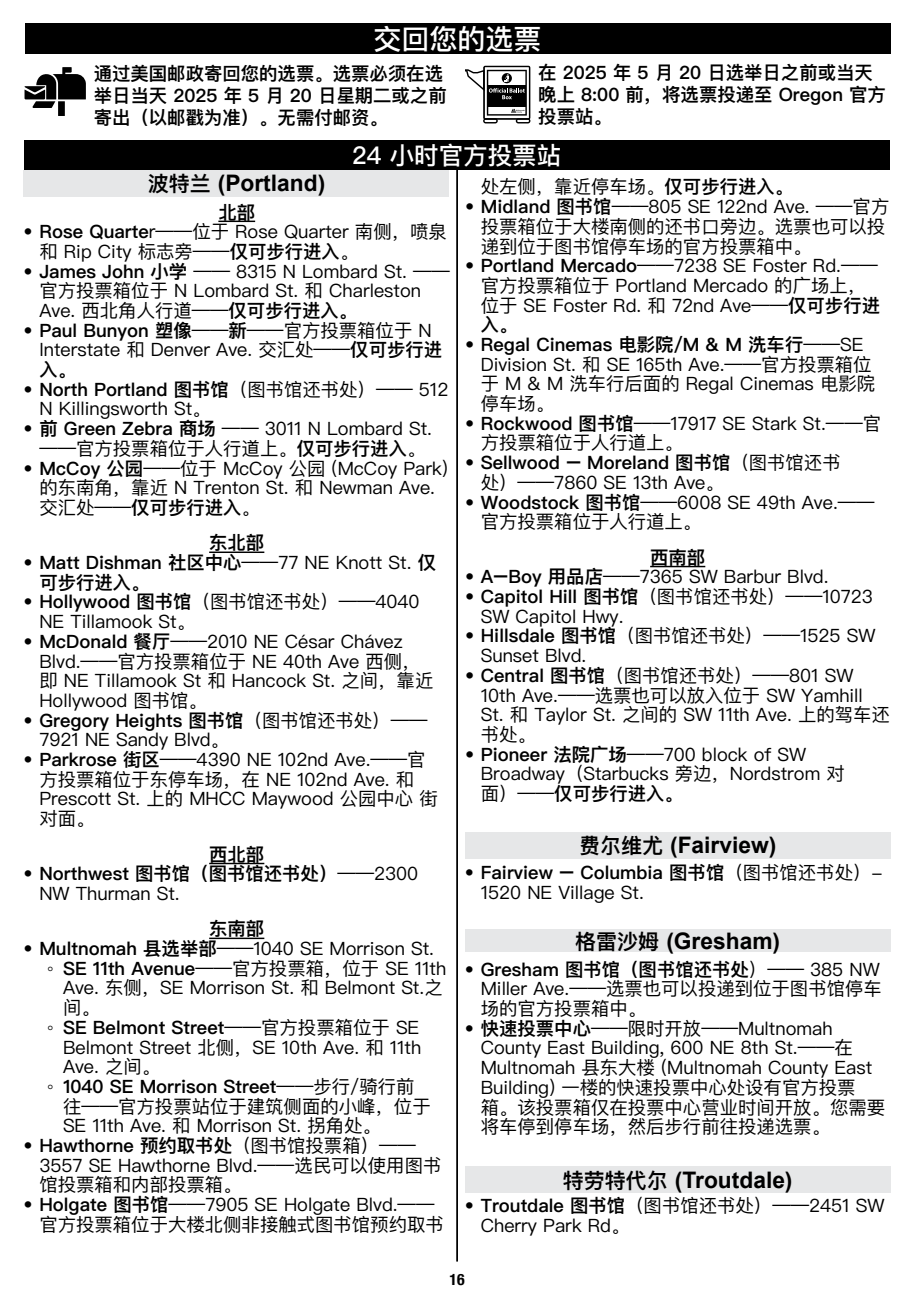
<style>
.page{position:relative;width:914px;height:1308px;background:#fff}
.page>*{position:absolute;margin:0;border:0;box-sizing:border-box;transform-origin:0 0}
.t1{font:500 28px "Ping Fang SC";color:#fff}
.t2{font:500 24.5px "Ping Fang SC";color:#fff}
.t3{font:700 22.75px "Arial";color:#000}
.t4{font:18.38px/19.6px "Ping Fang SC";color:#000}
.t5{font:600 18.38px/22.1px "Ping Fang SC";color:#000}
.t6{font:700 condensed 15.75px "Helvetica Neue";color:#000}
.s1{font-family:"Ping Fang SC";font-weight:600;font-size:21px}
.s2{font-weight:600}
.s3{font-weight:400}
.s4{font-family:"Arial"}
.s5{font-family:"Arial";font-weight:400}
</style>
<div class="page">
<hr style="left:456px;top:170px;width:2px;height:1091px;background:#000">
<div style="left:24px;top:170px;width:425px;height:26px;background:#e6e7e8"></div>
<hr style="left:218px;top:220px;width:37px;height:2px;background:#000">
<hr style="left:209px;top:551px;width:55px;height:2px;background:#000">
<hr style="left:209px;top:862px;width:55px;height:2px;background:#000">
<hr style="left:209px;top:937px;width:55px;height:2px;background:#000">
<hr style="left:650px;top:565px;width:55px;height:2px;background:#000">
<div style="left:25px;top:24px;width:865px;height:30px;background:#000"></div>
<div style="left:24px;top:140px;width:865px;height:30px;background:#000"></div>
<div style="left:58px;top:101px;width:7px;height:15px;background:#000"></div>
<svg style="left:24px;top:67px;width:62px;height:41px"></svg>
<div style="left:465px;top:832px;width:425px;height:26px;background:#e6e7e8"></div>
<div style="left:465px;top:1166px;width:425px;height:26px;background:#e6e7e8"></div>
<div style="left:465px;top:928px;width:425px;height:23px;background:#e6e7e8"></div>
<svg style="left:515px;top:118px;width:15px;height:5px"></svg>
<div style="left:483px;top:118px;width:15px;height:5px;background:#090909;border-radius:3px"></div>
<svg style="left:465px;top:66px;width:65px;height:56px"></svg>
<h1 class="t1" style="left:373px;top:22px;width:170px">交回您的选票</h1>
<p class="t5" style="left:94px;top:62px;width:354px">通过美国邮政寄回您的选票。选票必须在选举日当天 2025 年 5 月 20 日星期二或之前寄出（以邮戳为准）。无需付邮资。</p>
<p class="t5" style="left:538px;top:61px;width:349px">在 2025 年 5 月 20 日选举日之前或当天晚上 8:00 前，将选票投递至 Oregon 官方投票站。</p>
<h2 class="t2" style="left:352px;top:140px;width:211px">24 小时官方投票站</h2>
<p class="t3" style="left:148px;top:168px;width:179px"><span class="s1">波特兰</span> (Portland)</p>
<p class="t5" style="left:218px;top:201px;width:38px">北部</p>
<p class="t4" style="left:39px;top:222px;width:409px;text-indent:-16px"><span class="s2">• Rose Quarte</span>r——位于 Rose Quarter 南侧，喷泉和 Rip City 标志旁——<span class="s2">仅可步行进入</span>。</p>
<p class="t4" style="left:39px;top:261px;width:412px;text-indent:-16px"><span class="s2">• James John 小学</span> —— 8315 N Lombard St. ——官方投票箱位于 N Lombard St. 和 Charleston<br>Ave. 西北角人行道——<span class="s2">仅可步行进入。</span></p>
<p class="t4" style="left:39px;top:320px;width:404px;text-indent:-16px"><span class="s2">• Paul Bunyon 塑像</span>——<span class="s2">新</span>——官方投票箱位于 N<br>Interstate 和 Denver Ave. 交汇处——<span class="s2">仅可步行进入。</span></p>
<p class="t4" style="left:39px;top:379px;width:410px;text-indent:-16px"><span class="s2">• North Portland 图书馆</span>（图书馆还书处）—— 512<br>N Killingsworth St。</p>
<p class="t4" style="left:24px;top:418px;width:410px;text-align:center"><span class="s2">• 前 Green Zebra 商场</span> —— 3011 N Lombard St. ——官方投票箱位于人行道上。<span class="s2">仅可步行进入</span>。</p>
<p class="t4" style="left:39px;top:458px;width:410px;text-indent:-16px"><span class="s2">• McCoy 公园</span>——位于 McCoy 公园 (McCoy Park)的东南角，靠近 N Trenton St. 和 Newman Ave.交汇处——<span class="s2">仅可步行进入</span>。</p>
<p class="t5" style="left:209px;top:531px;width:57px">东北部</p>
<p class="t5" style="left:39px;top:552px;width:398px;line-height:19.6px;text-indent:-16px">• Matt Dishman 社区中心<span class="s3">——77 NE Knott St.</span> 仅可步行进入。</p>
<p class="t4" style="left:39px;top:592px;width:382px;text-indent:-16px"><span class="s2">• Hollywood 图书馆</span>（图书馆还书处）——4040<br>NE Tillamook St。</p>
<p class="t4" style="left:39px;top:631px;width:395px;text-indent:-16px"><span class="s2">• McDonald 餐厅</span>——2010 NE César Chávez<br>Blvd.——官方投票箱位于 NE 40th Ave 西侧，即 NE Tillamook St 和 Hancock St. 之间，靠近<br>Hollywood 图书馆。</p>
<p class="t4" style="left:39px;top:710px;width:389px;text-indent:-16px"><span class="s2">• Gregory Heights 图书馆</span>（图书馆还书处）——<br>7921 NE Sandy Blvd。</p>
<p class="t4" style="left:39px;top:749px;width:400px;text-indent:-16px"><span class="s2">• Parkrose 街区</span>——4390 NE 102nd Ave.——官方投票箱位于东停车场，在 NE 102nd Ave. 和<br>Prescott St. 上的 MHCC Maywood 公园中心 街对面。</p>
<p class="t5" style="left:209px;top:842px;width:57px">西北部</p>
<p class="t5" style="left:39px;top:863px;width:380px;line-height:19.6px;text-indent:-16px">• Northwest 图书馆（图书馆还书处）<span class="s3">——2300<br>NW Thurman St.</span></p>
<p class="t5" style="left:209px;top:917px;width:57px">东南部</p>
<p class="t4" style="left:24px;top:938px;width:412px"><span class="s2">• Multnomah 县选举部</span>——1040 SE Morrison St.</p>
<p class="t4" style="left:47px;top:958px;width:400px"><span class="s4">◦</span> <span class="s2">SE 11th Avenue</span>——官方投票箱，位于 SE 11th</p>
<p class="t4" style="left:63px;top:977px;width:381px">Ave. 东侧，SE Morrison St. 和 Belmont St.之</p>
<p class="t4" style="left:63px;top:997px;width:38px">间。</p>
<p class="t5" style="left:47px;top:1015px;width:373px"><span class="s5">◦</span> SE Belmont Street<span class="s3">——官方投票箱位于 SE</span></p>
<p class="t4" style="left:63px;top:1036px;width:360px">Belmont Street 北侧，SE 10th Ave. 和 11th</p>
<p class="t4" style="left:63px;top:1056px;width:99px">Ave. 之间。</p>
<p class="t5" style="left:47px;top:1074px;width:369px"><span class="s5">◦</span> 1040 SE Morrison Street<span class="s3">——步行/骑行前</span></p>
<p class="t4" style="left:63px;top:1095px;width:369px">往——官方投票站位于建筑侧面的小峰，位于</p>
<p class="t4" style="left:63px;top:1115px;width:319px">SE 11th Ave. 和 Morrison St. 拐角处。</p>
<p class="t4" style="left:39px;top:1135px;width:403px;text-indent:-16px"><span class="s2">• Hawthorne 预约取书处</span>（图书馆投票箱）——<br>3557 SE Hawthorne Blvd.——选民可以使用图书馆投票箱和内部投票箱。</p>
<p class="t4" style="left:39px;top:1194px;width:406px;text-indent:-16px"><span class="s2">• Holgate 图书馆</span>——7905 SE Holgate Blvd.——官方投票箱位于大楼北侧非接触式图书馆预约取书</p>
<p class="t4" style="left:480px;top:177px;width:314px">处左侧，靠近停车场。<span class="s2">仅可步行进入。</span></p>
<p class="t4" style="left:480px;top:196px;width:410px;text-indent:-16px"><span class="s2">• Midland 图书馆</span>——805 SE 122nd Ave. ——官方投票箱位于大楼南侧的还书口旁边。选票也可以投递到位于图书馆停车场的官方投票箱中。</p>
<p class="t4" style="left:480px;top:255px;width:401px;text-indent:-16px"><span class="s2">• Portland Mercado</span>——7238 SE Foster Rd.——官方投票箱位于 Portland Mercado 的广场上，位于 SE Foster Rd. 和 72nd Ave——<span class="s2">仅可步行进入。</span></p>
<p class="t4" style="left:480px;top:334px;width:396px;text-indent:-16px"><span class="s2">• Regal Cinemas 电影院/M &amp; M 洗车行</span>——SE<br>Division St. 和 SE 165th Ave.——官方投票箱位于 M &amp; M 洗车行后面的 Regal Cinemas 电影院停车场。</p>
<p class="t4" style="left:480px;top:413px;width:402px;text-indent:-16px"><span class="s2">• Rockwood 图书馆</span>——17917 SE Stark St.——官方投票箱位于人行道上。</p>
<p class="t4" style="left:480px;top:452px;width:361px;text-indent:-16px"><span class="s2">• Sellwood – Moreland 图书馆</span>（图书馆还书处）——7860 SE 13th Ave。</p>
<p class="t4" style="left:480px;top:492px;width:395px;text-indent:-16px"><span class="s2">• Woodstock 图书馆</span>——6008 SE 49th Ave.——官方投票箱位于人行道上。</p>
<p class="t5" style="left:650px;top:546px;width:57px">西南部</p>
<p class="t4" style="left:465px;top:566px;width:365px"><span class="s2">• A–Boy 用品店</span>——7365 SW Barbur Blvd.</p>
<p class="t4" style="left:480px;top:586px;width:393px;text-indent:-16px"><span class="s2">• Capitol Hill 图书馆</span>（图书馆还书处）——10723<br>SW Capitol Hwy.</p>
<p class="t4" style="left:480px;top:625px;width:396px;text-indent:-16px"><span class="s2">• Hillsdale 图书馆</span>（图书馆还书处）——1525 SW<br>Sunset Blvd.</p>
<p class="t4" style="left:480px;top:665px;width:411px;text-indent:-16px"><span class="s2">• Central 图书馆</span>（图书馆还书处）——801 SW<br>10th Ave.——选票也可以放入位于 SW Yamhill<br>St. 和 Taylor St. 之间的 SW 11th Ave. 上的驾车还书处。</p>
<p class="t4" style="left:480px;top:744px;width:365px;text-indent:-16px"><span class="s2">• Pioneer 法院广场</span>——700 block of SW<br>Broadway（Starbucks 旁边，Nordstrom 对面）——<span class="s2">仅可步行进入。</span></p>
<p class="t3" style="left:579px;top:830px;width:199px"><span class="s1">费尔维尤</span> (Fairview)</p>
<p class="t4" style="left:480px;top:862px;width:403px;text-indent:-16px"><span class="s2">• Fairview – Columbia 图书馆</span>（图书馆还书处）-<br>1520 NE Village St.</p>
<p class="t3" style="left:575px;top:925px;width:206px"><span class="s1">格雷沙姆</span> (Gresham)</p>
<p class="t4" style="left:480px;top:959px;width:402px;text-align:justify;text-indent:-16px"><span class="s2">• Gresham 图书馆（图书馆还书处</span>）—— 385 NW Miller Ave.——选票也可以投递到位于图书馆停车场的官方投票箱中。</p>
<p class="t4" style="left:480px;top:1018px;width:406px;text-indent:-16px"><span class="s2">• 快速投票中心</span>——限时开放——Multnomah<br>County East Building, 600 NE 8th St.——在<br>Multnomah 县东大楼 (Multnomah County East<br>Building) 一楼的快速投票中心处设有官方投票<br>箱。该投票箱仅在投票中心营业时间开放。您需要将车停到停车场，然后步行前往投递选票。</p>
<p class="t3" style="left:563px;top:1165px;width:231px"><span class="s1">特劳特代尔</span> (Troutdale)</p>
<p class="t4" style="left:480px;top:1195px;width:405px;text-indent:-16px"><span class="s2">• Troutdale 图书馆</span>（图书馆还书处）——2451 SW<br>Cherry Park Rd。</p>
<p class="t6" style="left:449px;top:1266px;width:17px">16</p>
</div>
